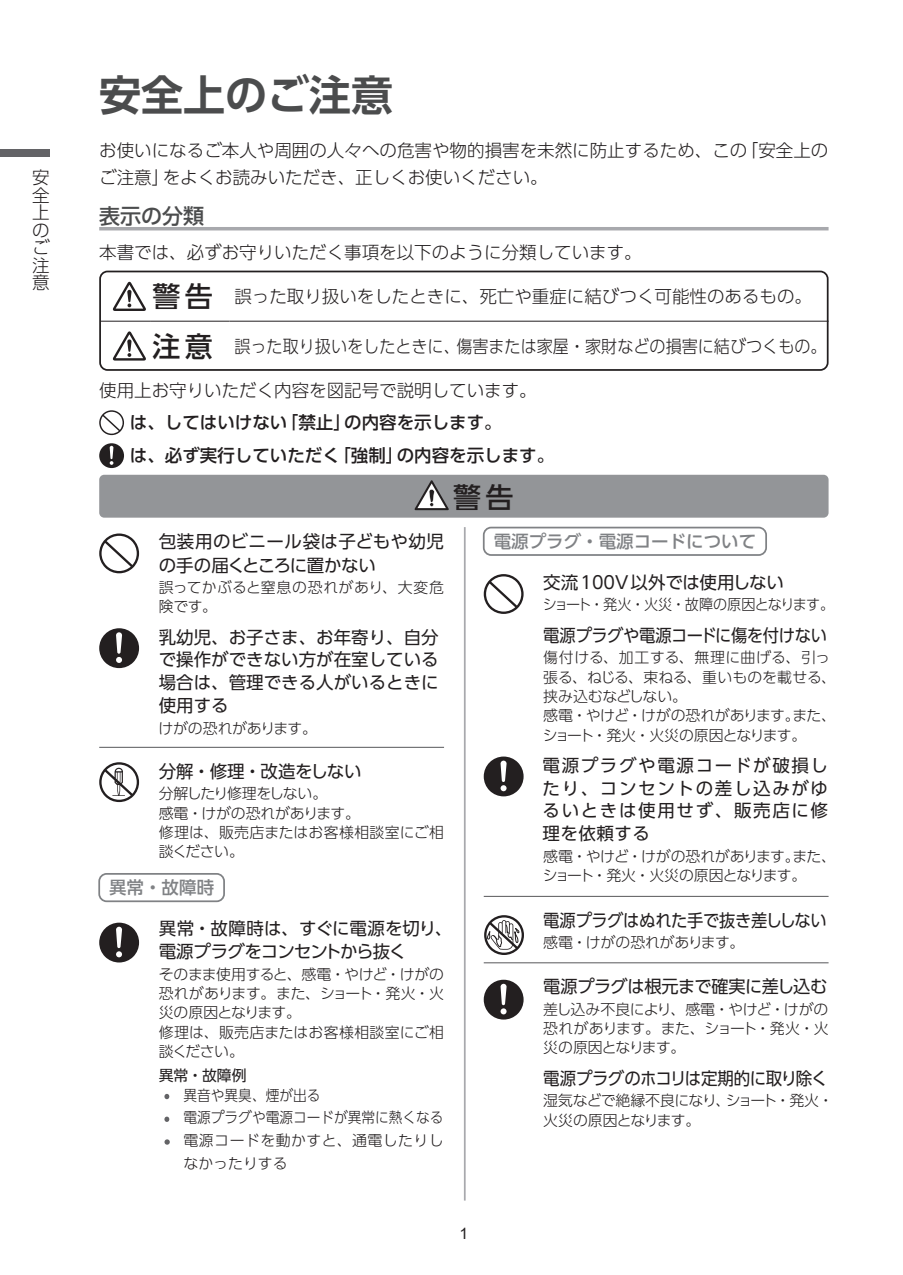
<style>
.page{position:relative;width:903px;height:1275px;background:#fff}
.page>*{position:absolute;margin:0;border:0;box-sizing:border-box;transform-origin:0 0}
.t1{font:700 42px "UD Shin Go Pr 6 N De";color:#4b4c4d}
.t2{font:500 28px "UD Shin Go Pr 6 N";color:#231f20}
.t3{font:500 21px "UD Shin Go Pr 6 N";color:#4b4c4d}
.t4{font:17.5px/22.8px "UD Shin Go Pr 6 N";color:#231f20;text-align:justify}
.t5{font:300 17.5px/27.1px "UD Shin Go Pr 6 N";color:#231f20}
.t6{font:500 17.5px/32.9px "UD Shin Go Pr 6 N";color:#231f20}
.t7{font:300 17.5px "UD Shin Go Pr 6 N";color:#231f20;scale:.92 1}
.t8{font:17.5px/23.6px "UD Shin Go Pr 6 N";letter-spacing:-.04em;color:#231f20}
.t9{font:500 17.5px "UD Shin Go Pr 6 N";color:#808285}
.t10{font:17.5px "UD Shin Go Pr 6 N";letter-spacing:-.02em;color:#231f20;scale:.93 1}
.t11{font:17.5px "UD Shin Go Pr 6 N";color:#231f20;scale:.93 1}
.t12{font:17.5px "UD Shin Go Pr 6 N";letter-spacing:-.03em;color:#231f20;scale:.94 1}
.t13{font:15.75px "Arial";color:#231f20}
.t14{font:300 14.88px/19.2px "UD Shin Go Pr 6 N";color:#231f20}
.t15{font:300 14.88px/19.2px "UD Shin Go Pr 6 N";letter-spacing:-.04em;color:#231f20}
.t16{font:300 14.88px/22.8px "UD Shin Go Pr 6 N";color:#231f20;scale:.92 1}
.t17{font:300 14.88px/19.2px "UD Shin Go Pr 6 N";letter-spacing:.02em;color:#231f20}
.t18{font:300 14.88px "UD Shin Go Pr 6 N";letter-spacing:-.055em;color:#231f20;scale:.95 1}
.t19{font:300 14.88px "UD Shin Go Pr 6 N";letter-spacing:-.02em;color:#231f20}
.t20{font:14.88px "UD Shin Go Pr 6 N";color:#231f20}
.s1{font-weight:500;font-size:28px}
</style>
<div class="page">
<div style="left:0;top:149px;width:50px;height:7px;background:#636366"></div>
<hr style="left:99px;top:227px;width:729px;height:3px;background:#a8a9ad">
<div style="left:99px;top:271px;width:729px;height:100px;border:2px solid #231f20;border-radius:7px"></div>
<hr style="left:100px;top:321px;width:50px;height:1px;background:#231f20">
<hr style="left:150px;top:321px;width:79px;height:1px;background:#231f20">
<hr style="left:229px;top:321px;width:599px;height:1px;background:#231f20">
<svg style="left:112px;top:281px;width:34px;height:30px"></svg>
<svg style="left:112px;top:331px;width:34px;height:30px"></svg>
<svg style="left:99px;top:410px;width:25px;height:25px"></svg>
<svg style="left:99px;top:443px;width:25px;height:25px"></svg>
<div style="left:99px;top:475px;width:729px;height:43px;background:#939598;border-radius:5px"></div>
<svg style="left:415px;top:480px;width:34px;height:30px"></svg>
<div style="left:483px;top:527px;width:284px;height:29px;border:2px solid #808285;border-radius:7px"></div>
<svg style="left:99px;top:533px;width:40px;height:40px"></svg>
<svg style="left:484px;top:574px;width:40px;height:40px"></svg>
<hr style="left:484px;top:896px;width:344px;height:1px;background:#57585a">
<hr style="left:484px;top:962px;width:344px;height:1px;background:#57585a">
<svg style="left:484px;top:915px;width:40px;height:40px"></svg>
<svg style="left:484px;top:980px;width:40px;height:39px"></svg>
<hr style="left:464px;top:527px;width:2px;height:673px;background:#a8a9ad">
<hr style="left:99px;top:747px;width:345px;height:1px;background:#57585a">
<svg style="left:164px;top:1094px;width:5px;height:5px"></svg>
<svg style="left:164px;top:1117px;width:5px;height:5px"></svg>
<svg style="left:164px;top:1139px;width:6px;height:6px"></svg>
<svg style="left:99px;top:762px;width:40px;height:40px"></svg>
<svg style="left:99px;top:923px;width:40px;height:39px"></svg>
<div style="left:98px;top:873px;width:127px;height:29px;border:2px solid #808285;border-radius:7px"></div>
<svg style="left:99px;top:628px;width:40px;height:40px"></svg>
<svg style="left:484px;top:756px;width:40px;height:40px"></svg>
<p class="t5" style="left:32px;top:163px;width:19px">安</p>
<p class="t5" style="left:32px;top:181px;width:19px">全</p>
<p class="t5" style="left:32px;top:198px;width:19px">上</p>
<p class="t5" style="left:32px;top:216px;width:19px">の</p>
<p class="t5" style="left:32px;top:233px;width:19px">ご</p>
<p class="t5" style="left:32px;top:251px;width:19px">注</p>
<p class="t5" style="left:32px;top:268px;width:19px">意</p>
<h1 class="t1" style="left:99px;top:61px;width:295px">安全上のご注意</h1>
<p class="t5" style="left:99px;top:136px;width:731px">お使いになるご本人や周囲の人々への危害や物的損害を未然に防止するため、この「安全上のご注意」をよくお読みいただき、正しくお使いください。</p>
<h3 class="t3" style="left:99px;top:199px;width:106px">表示の分類</h3>
<p class="t5" style="left:99px;top:238px;width:544px">本書では、必ずお守りいただく事項を以下のように分類しています。</p>
<p class="t5" style="left:153px;top:282px;width:661px"><span class="s1">警告</span> 誤った取り扱いをしたときに、死亡や重症に結びつく可能性のあるもの。</p>
<p class="t7" style="left:153px;top:332px;width:734px"><span class="s1">注意</span> 誤った取り扱いをしたときに、傷害または家屋・家財などの損害に結びつくもの。</p>
<p class="t5" style="left:99px;top:376px;width:439px">使用上お守りいただく内容を図記号で説明しています。</p>
<p class="t6" style="left:130px;top:406px;width:426px">は、してはいけない「禁止」の内容を示します。<br>は、必ず実行していただく「強制」の内容を示します。</p>
<h2 class="t2" style="left:453px;top:474px;width:62px">警告</h2>
<p class="t4" style="left:159px;top:529px;width:287px;line-height:23.6px">包装用のビニール袋は子どもや幼児の手の届くところに置かない</p>
<p class="t17" style="left:159px;top:577px;width:287px">誤ってかぶると窒息の恐れがあり、大変危険です。</p>
<p class="t9" style="left:494px;top:527px;width:264px">電源プラグ・電源コードについて</p>
<p class="t4" style="left:543px;top:570px;width:242px">交流100V以外では使用しない</p>
<p class="t18" style="left:543px;top:593px;width:308px">ショート・発火・火災・故障の原因となります。</p>
<p class="t10" style="left:543px;top:621px;width:307px">電源プラグや電源コードに傷を付けない</p>
<p class="t14" style="left:543px;top:647px;width:295px">傷付ける、加工する、無理に曲げる、引っ張る、ねじる、束ねる、重いものを載せる、挟み込むなどしない。<br>感電・やけど・けがの恐れがあります。また、ショート・発火・火災の原因となります。</p>
<p class="t4" style="left:159px;top:625px;width:281px">乳幼児、お子さま、お年寄り、自分で操作ができない方が在室している場合は、管理できる人がいるときに使用する</p>
<p class="t19" style="left:158px;top:717px;width:160px">けがの恐れがあります。</p>
<p class="t4" style="left:159px;top:759px;width:204px">分解・修理・改造をしない</p>
<p class="t14" style="left:159px;top:783px;width:287px">分解したり修理をしない。<br>感電・けがの恐れがあります。<br>修理は、販売店またはお客様相談室にご相談ください。</p>
<p class="t9" style="left:109px;top:873px;width:106px">異常・故障時</p>
<p class="t8" style="left:159px;top:916px;width:295px">異常・故障時は、すぐに電源を切り、電源プラグをコンセントから抜く</p>
<p class="t14" style="left:159px;top:964px;width:287px">そのまま使用すると、感電・やけど・けがの恐れがあります。また、ショート・発火・火災の原因となります。<br>修理は、販売店またはお客様相談室にご相談ください。</p>
<p class="t20" style="left:159px;top:1064px;width:89px">異常・故障例</p>
<p class="t16" style="left:184px;top:1083px;width:284px">異音や異臭、煙が出る<br>電源プラグや電源コードが異常に熱くなる電源コードを動かすと、通電したりしなかったりする</p>
<p class="t13" style="left:459px;top:1222px;width:10px">1</p>
<p class="t4" style="left:542px;top:753px;width:287px">電源プラグや電源コードが破損したり、コンセントの差し込みがゆるいときは使用せず、販売店に修理を依頼する</p>
<p class="t15" style="left:543px;top:846px;width:295px">感電・やけど・けがの恐れがあります。また、ショート・発火・火災の原因となります。</p>
<p class="t11" style="left:543px;top:906px;width:306px">電源プラグはぬれた手で抜き差ししない</p>
<p class="t14" style="left:543px;top:932px;width:203px">感電・けがの恐れがあります。</p>
<p class="t4" style="left:543px;top:975px;width:286px">電源プラグは根元まで確実に差し込む</p>
<p class="t14" style="left:543px;top:999px;width:287px;text-align:justify">差し込み不良により、感電・やけど・けがの恐れがあります。また、ショート・発火・火災の原因となります。</p>
<p class="t12" style="left:543px;top:1064px;width:304px">電源プラグのホコリは定期的に取り除く</p>
<p class="t15" style="left:543px;top:1090px;width:291px">湿気などで絶縁不良になり、ショート・発火・火災の原因となります。</p>
</div>
